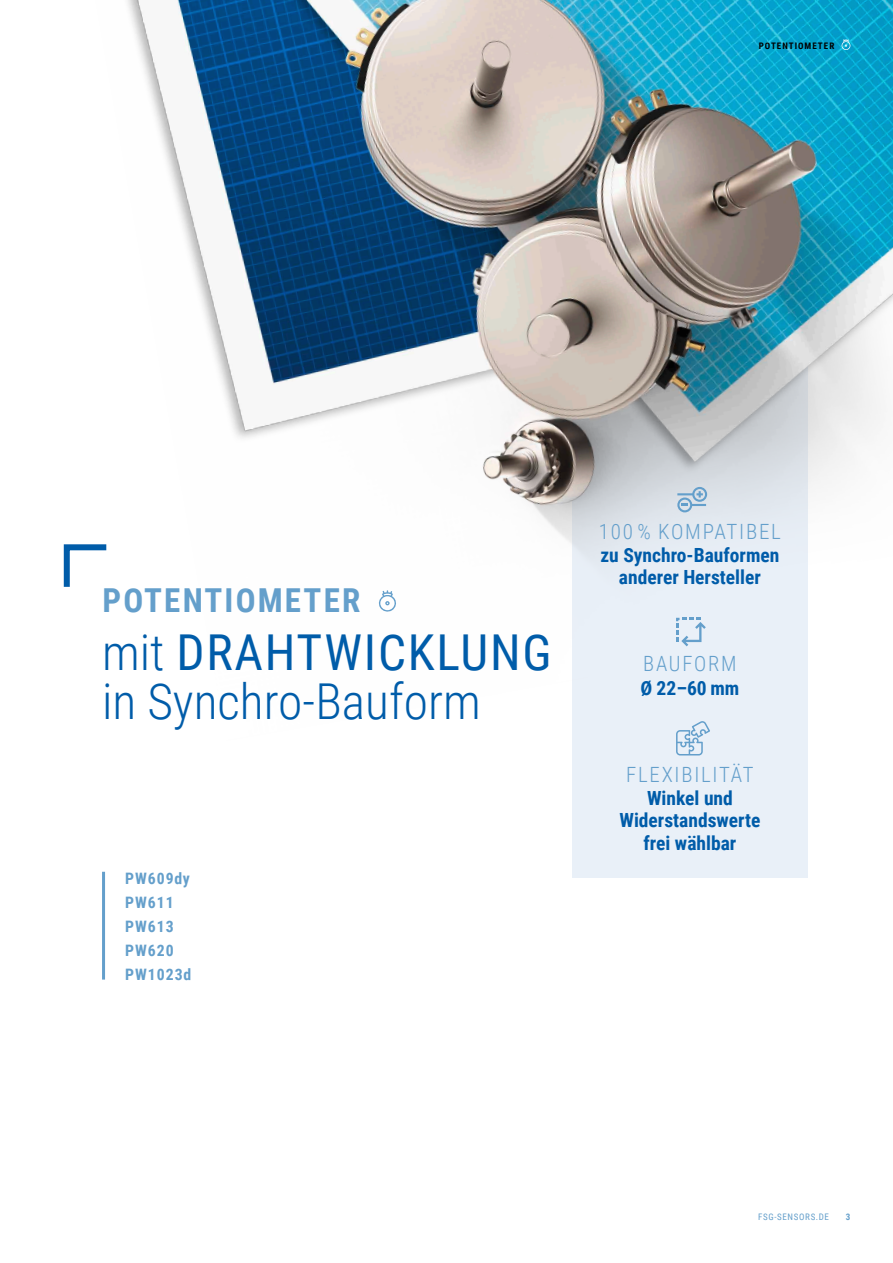
<style>
.page{position:relative;width:893px;height:1263px;background:#fff}
.page>*{position:absolute;margin:0;border:0;box-sizing:border-box;transform-origin:0 0}
.t1{font:300 49.5px/49.5px "Roboto Condensed";color:#005ca9}
.t2{font:700 33px "Roboto Condensed";letter-spacing:.065em;color:#649fcb}
.t3{font:300 21px "Roboto Condensed";letter-spacing:.085em;color:#649fcb}
.t4{font:700 19.5px/22.5px "Roboto Condensed";color:#005ca9;text-align:center}
.t5{font:700 15.75px/24px "Roboto Condensed";letter-spacing:.065em;color:#649fcb}
.t6{font:9px "Roboto Condensed";letter-spacing:.075em;color:#649fcb}
.t7{font:700 9px "Roboto Condensed";letter-spacing:.115em;color:#000}
.t8{font:700 9px "Roboto Condensed";color:#649fcb}
.s1{font-weight:400}
</style>
<div class="page">
<div style="left:572px;top:266px;width:235px;height:612px;background:#e9f0f8"></div>
<img style="left:127px;top:0;width:766px;height:835px">
<svg style="left:63px;top:544px;width:44px;height:43px"></svg>
<hr style="left:102px;top:872px;width:3px;height:107px;background:#649fcb">
<svg style="left:378px;top:590px;width:19px;height:23px"></svg>
<svg style="left:677px;top:487px;width:30px;height:25px"></svg>
<svg style="left:676px;top:720px;width:34px;height:35px"></svg>
<svg style="left:676px;top:618px;width:30px;height:28px"></svg>
<svg style="left:841px;top:39px;width:10px;height:12px"></svg>
<p class="t7" style="left:759px;top:39px;width:77px">POTENTIOMETER</p>
<h2 class="t2" style="left:103px;top:577px;width:259px">POTENTIOMETER</h2>
<h1 class="t1" style="left:102px;top:625px;width:451px">mit <span class="s1">DRAHTWICKLUNG </span>in Synchro-Bauform</h1>
<p class="t5" style="left:125px;top:865px;width:68px">PW609dy<br>PW611<br>PW613<br>PW620<br>PW1023d</p>
<p class="t3" style="left:599px;top:517px;width:184px">100 % KOMPATIBEL</p>
<p class="t4" style="left:600px;top:543px;width:180px">zu Synchro-Bauformen anderer Hersteller</p>
<p class="t3" style="left:643px;top:649px;width:95px">BAUFORM</p>
<p class="t4" style="left:640px;top:676px;width:101px">Ø 22–60 mm</p>
<p class="t3" style="left:626px;top:760px;width:129px">FLEXIBILITÄT</p>
<p class="t4" style="left:619px;top:786px;width:143px">Winkel und<br>Widerstandswerte frei wählbar</p>
<p class="t6" style="left:758px;top:1211px;width:72px">FSG-SENSORS.DE</p>
<p class="t8" style="left:846px;top:1211px;width:6px">3</p>
</div>
